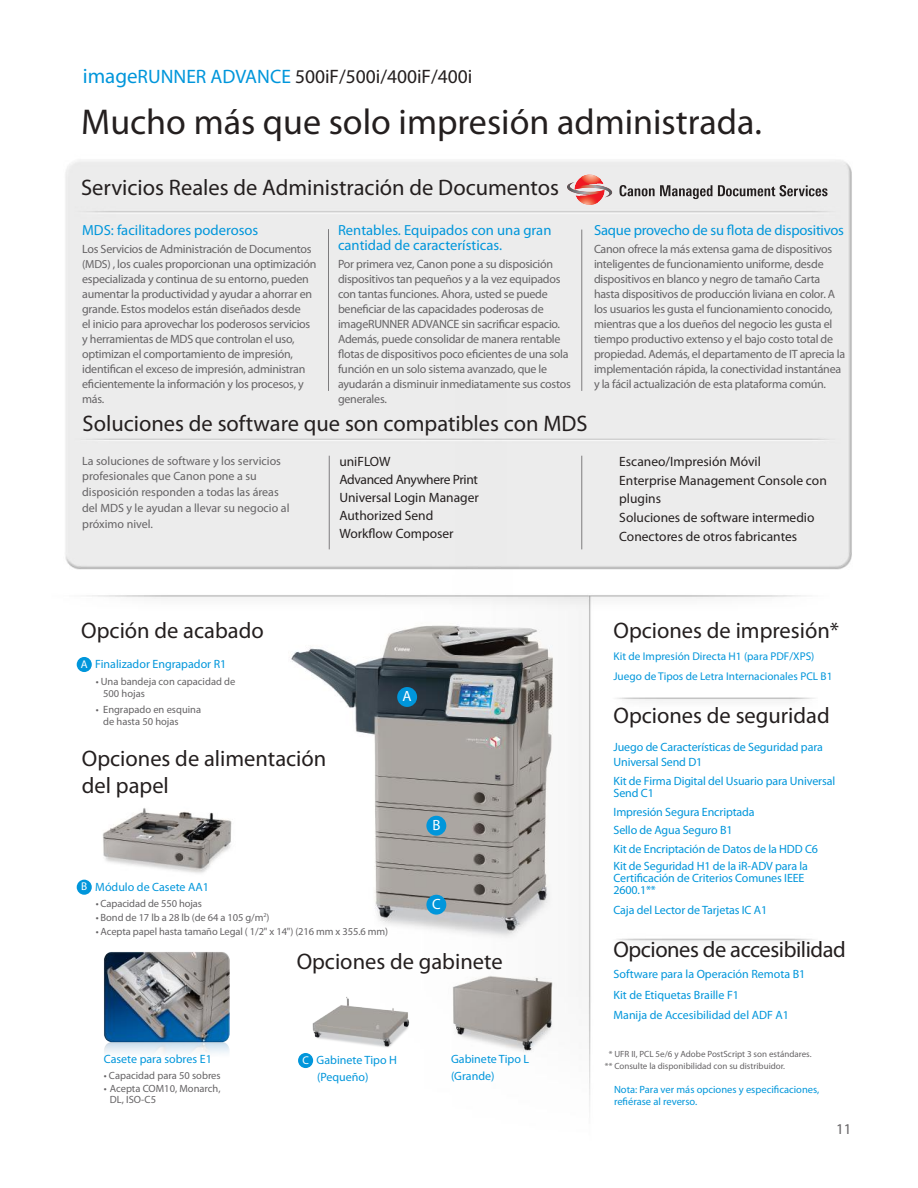
<style>
.page{position:relative;width:918px;height:1188px;background:#fff}
.page>*{position:absolute;margin:0;border:0;box-sizing:border-box;transform-origin:0 0}
.t1{font:36px "Myriad Pro";color:#241f1f}
.t2{font:22.5px/27px "Myriad Pro";color:#241f1f}
.t3{font:22.5px "Myriad Pro";letter-spacing:-.02em;color:#241f1f}
.t4{font:19.5px "Myriad Pro";color:#241f1f}
.t5{font:15px "Myriad Pro";color:#656365}
.t6{font:14.85px "Myriad Pro";color:#fff}
.t7{font:14.7px/15px "Myriad Pro";color:#0096db}
.t8{font:13.5px/18px "Myriad Pro";color:#241f1f}
.t9{font:12px/15px "Myriad Pro";letter-spacing:-.02em;color:#656365}
.t10{font:12px/12px "Myriad Pro";letter-spacing:-.01em;color:#0096db}
.t11{font:12px/15.8px "Myriad Pro";color:#656365}
.t12{font:11.25px/20.2px "Myriad Pro";color:#0096db}
.t13{font:10.5px/12px "Myriad Pro";color:#656365}
.t14{font:10.5px/12px "Myriad Pro";color:#0096db}
.t15{font:9px/12px "Myriad Pro";color:#656365}
.s1{font-size:21px;color:#0096db}
.s2{color:#0096db}
.s3{font-size:11.7px}
.s4{font-size:11.25px;color:#fff}
</style>
<div class="page">
<img style="left:65px;top:160px;width:787px;height:952px">
<img style="left:97px;top:795px;width:141px;height:85px">
<img style="left:436px;top:967px;width:125px;height:88px">
<img style="left:306px;top:993px;width:109px;height:61px">
<img style="left:103px;top:951px;width:127px;height:126px">
<div style="left:77px;top:880px;width:15px;height:15px;background:#0096db;border-radius:50%"></div>
<hr style="left:328px;top:229px;width:1px;height:162px;background:#7d7c7e">
<hr style="left:581px;top:230px;width:1px;height:161px;background:#7d7c7e">
<hr style="left:581px;top:456px;width:1px;height:93px;background:#7d7c7e">
<hr style="left:329px;top:456px;width:1px;height:93px;background:#7d7c7e">
<div style="left:298px;top:1053px;width:15px;height:15px;background:#0096db;border-radius:50%"></div>
<div style="left:77px;top:657px;width:15px;height:15px;background:#0096db;border-radius:50%"></div>
<div style="left:397px;top:687px;width:20px;height:20px;background:#0096db;border-radius:50%"></div>
<div style="left:426px;top:895px;width:20px;height:20px;background:#0096db;border-radius:50%"></div>
<div style="left:426px;top:816px;width:20px;height:20px;background:#0096db;border-radius:50%"></div>
<svg style="left:620px;top:185px;width:208px;height:14px;background:#acabab"></svg>
<svg style="left:567px;top:175px;width:45px;height:30px"></svg>
<h3 class="t4" style="left:83px;top:65px;width:391px"><span class="s1">image</span><span class="s2">RUNNER ADVANCE</span> 500iF/500i/400iF/400i</h3>
<h1 class="t1" style="left:81px;top:100px;width:682px">Mucho más que solo impresión administrada.</h1>
<h2 class="t2" style="left:81px;top:173px;width:480px">Servicios Reales de Administración de Documentos</h2>
<p class="t7" style="left:82px;top:222px;width:178px">MDS: facilitadores poderosos</p>
<p class="t9" style="left:82px;top:241px;width:236px">Los Servicios de Administración de Documentos <span class="s3">(MDS)</span> , los cuales proporcionan una optimización especializada y continua de su entorno, pueden aumentar la productividad y ayudar a ahorrar en grande. Estos modelos están diseñados desde<br>el inicio para aprovechar los poderosos servicios y herramientas de MDS que controlan el uso, optimizan el comportamiento de impresión, identifican el exceso de impresión, administran eficientemente la información y los procesos, y más.</p>
<p class="t7" style="left:338px;top:222px;width:215px">Rentables. Equipados con una gran cantidad de características.</p>
<p class="t9" style="left:338px;top:256px;width:234px">Por primera vez, Canon pone a su disposición dispositivos tan pequeños y a la vez equipados con tantas funciones. Ahora, usted se puede beneficiar de las capacidades poderosas de imageRUNNER ADVANCE sin sacrificar espacio.<br>Además, puede consolidar de manera rentable flotas de dispositivos poco eficientes de una sola función en un solo sistema avanzado, que le ayudarán a disminuir inmediatamente sus costos generales.</p>
<p class="t7" style="left:594px;top:222px;width:252px">Saque provecho de su flota de dispositivos</p>
<p class="t9" style="left:594px;top:241px;width:253px">Canon ofrece la más extensa gama de dispositivos inteligentes de funcionamiento uniforme, desde dispositivos en blanco y negro de tamaño Carta hasta dispositivos de producción liviana en color. A los usuarios les gusta el funcionamiento conocido, mientras que a los dueños del negocio les gusta el tiempo productivo extenso y el bajo costo total de propiedad. Además, el departamento de IT aprecia la implementación rápida, la conectividad instantánea y la fácil actualización de esta plataforma común.</p>
<h2 class="t2" style="left:83px;top:409px;width:507px">Soluciones de software que son compatibles con MDS</h2>
<p class="t11" style="left:82px;top:453px;width:209px">La soluciones de software y los servicios profesionales que Canon pone a su disposición responden a todas las áreas del MDS y le ayudan a llevar su negocio al próximo nivel.</p>
<p class="t8" style="left:339px;top:452px;width:141px">uniFLOW<br>Advanced Anywhere Print<br>Universal Login Manager<br>Authorized Send<br>Workflow Composer</p>
<p class="t8" style="left:619px;top:452px;width:209px;line-height:18.8px">Escaneo/Impresión Móvil<br>Enterprise Management Console con plugins<br>Soluciones de software intermedio<br>Conectores de otros fabricantes</p>
<h2 class="t2" style="left:81px;top:616px;width:184px">Opción de acabado</h2>
<p class="t10" style="left:81px;top:658px;width:147px"><span class="s4">A</span> Finalizador Engrapador R1</p>
<p class="t13" style="left:103px;top:675px;width:134px;text-indent:-8px">• Una bandeja con capacidad de<br>500 hojas</p>
<p class="t13" style="left:103px;top:703px;width:99px;text-indent:-8px">• Engrapado en esquina de hasta 50 hojas</p>
<h2 class="t2" style="left:82px;top:744px;width:246px">Opciones de alimentación del papel</h2>
<p class="t6" style="left:403px;top:687px;width:11px">A</p>
<p class="t10" style="left:81px;top:881px;width:129px"><span class="s4">B</span> Módulo de Casete AA1</p>
<p class="t13" style="left:96px;top:897px;width:108px">• Capacidad de 550 hojas</p>
<p class="t13" style="left:96px;top:911px;width:175px">• Bond de 17 lb a 28 lb (de 64 a 105 g/m<sup>2</sup>)</p>
<p class="t13" style="left:96px;top:925px;width:294px">• Acepta papel hasta tamaño Legal ( 1/2" x 14") (216 mm x 355.6 mm)</p>
<p class="t6" style="left:432px;top:816px;width:10px">B</p>
<p class="t6" style="left:432px;top:895px;width:10px">C</p>
<p class="t10" style="left:104px;top:1053px;width:110px">Casete para sobres E1</p>
<p class="t13" style="left:104px;top:1069px;width:118px">• Capacidad para 50 sobres</p>
<p class="t13" style="left:110px;top:1083px;width:112px;line-height:11.2px;text-indent:-6px">• Acepta COM10, Monarch,<br>DL, ISO-C5</p>
<h2 class="t2" style="left:297px;top:947px;width:208px">Opciones de gabinete</h2>
<p class="t10" style="left:317px;top:1052px;width:81px;line-height:16.5px;text-indent:-15px"><span class="s4">C</span> Gabinete Tipo H (Pequeño)</p>
<p class="t10" style="left:451px;top:1051px;width:80px;line-height:16.5px">Gabinete Tipo L (Grande)</p>
<h2 class="t2" style="left:614px;top:616px;width:227px">Opciones de impresión*</h2>
<p class="t12" style="left:614px;top:646px;width:220px">Kit de Impresión Directa H1 (para PDF/XPS)<br>Juego de Tipos de Letra Internacionales PCL B1</p>
<h2 class="t2" style="left:614px;top:701px;width:218px">Opciones de seguridad</h2>
<p class="t10" style="left:614px;top:739px;width:211px;line-height:15px">Juego de Características de Seguridad para<br>Universal Send D1</p>
<p class="t10" style="left:614px;top:775px;width:223px">Kit de Firma Digital del Usuario para Universal<br>Send C1</p>
<p class="t10" style="left:614px;top:802px;width:206px;line-height:18.8px">Impresión Segura Encriptada<br>Sello de Agua Seguro B1<br>Kit de Encriptación de Datos de la HDD C6</p>
<p class="t10" style="left:614px;top:860px;width:196px">Kit de Seguridad H1 de la iR-ADV para la<br>Certificación de Criterios Comunes IEEE<br>2600.1**</p>
<p class="t10" style="left:614px;top:904px;width:155px">Caja del Lector de Tarjetas IC A1</p>
<h2 class="t3" style="left:614px;top:936px;width:234px">Opciones de accesibilidad</h2>
<p class="t10" style="left:614px;top:964px;width:193px;line-height:20.2px">Software para la Operación Remota B1<br>Kit de Etiquetas Braille F1<br>Manija de Accesibilidad del ADF A1</p>
<p class="t15" style="left:605px;top:1048px;width:208px;text-indent:4px">* UFR II, PCL 5e/6 y Adobe PostScript 3 son estándares. ** Consulte la disponibilidad con su distribuidor.</p>
<p class="t14" style="left:614px;top:1083px;width:207px">Nota: Para ver más opciones y especificaciones, refiérase al reverso.</p>
<p class="t5" style="left:836px;top:1120px;width:17px">11</p>
</div>
